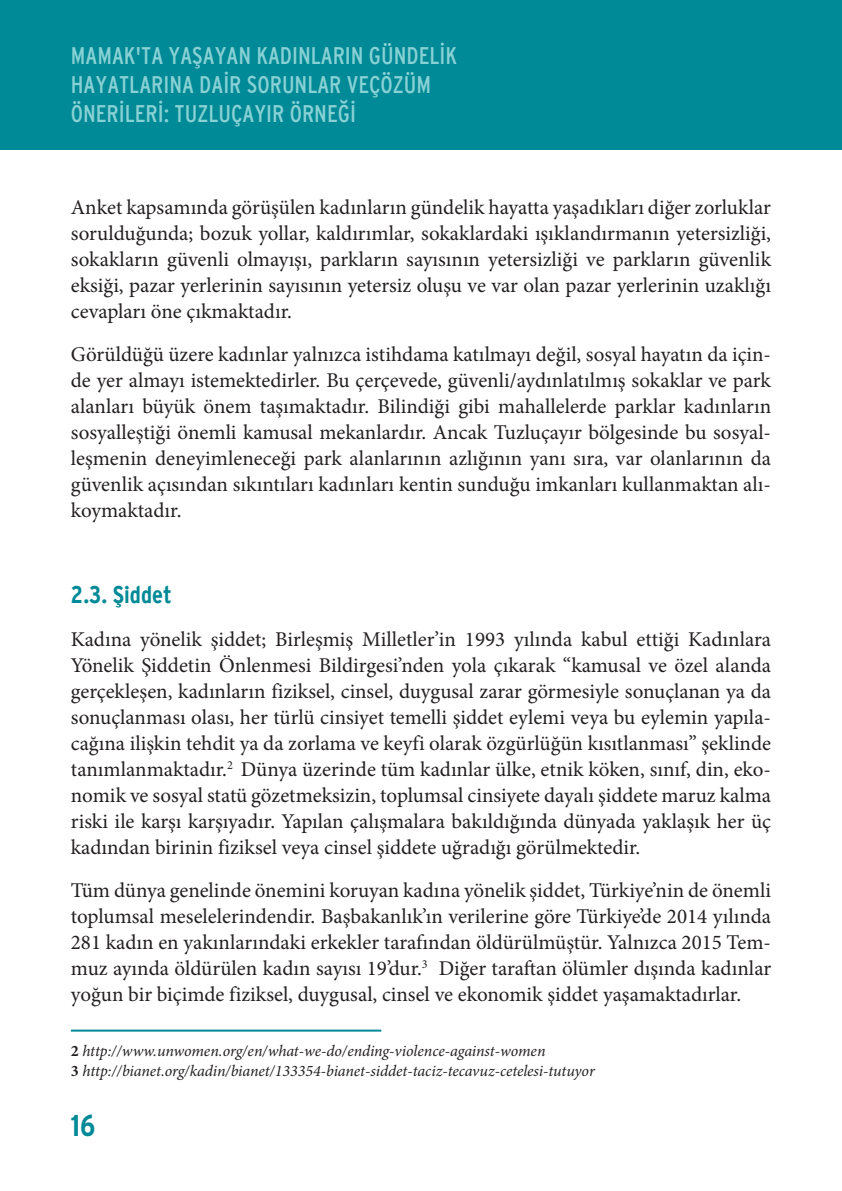
<style>
.page{position:relative;width:842px;height:1191px;background:#fff}
.page>*{position:absolute;margin:0;border:0;box-sizing:border-box;transform-origin:0 0}
.t1{font:700 condensed 30px "Interstate";color:#008996}
.t2{font:condensed 24px/28.8px "Interstate";color:#88d1d4}
.konusmalar{font:700 condensed 24px "Interstate";color:#008996}
.konusmalar-2{font:21px/26px "Minion Pro";color:#231f20;text-align:justify}
.konusmalar-3{font:italic 16px "Minion Pro";letter-spacing:-.005em;color:#231f20}
.s1{font-weight:700;font-style:normal}
</style>
<div class="page">
<div style="left:0;top:0;width:842px;height:150px;background:#008996"></div>
<hr style="left:71px;top:1029px;width:310px;height:2px;background:#008996">
<p class="t2" style="left:71px;top:41px;width:388px">MAMAK'TA YAŞAYAN KADINLARIN GÜNDELİK<br>HAYATLARINA DAİR SORUNLAR VEÇÖZÜM<br>ÖNERİLERİ: TUZLUÇAYIR ÖRNEĞİ</p>
<p class="konusmalar-2" style="left:71px;top:194px;width:702px">Anket kapsamında görüşülen kadınların gündelik hayatta yaşadıkları diğer zorluklar sorulduğunda; bozuk yollar, kaldırımlar, sokaklardaki ışıklandırmanın yetersizliği, sokakların güvenli olmayışı, parkların sayısının yetersizliği ve parkların güvenlik eksiği, pazar yerlerinin sayısının yetersiz oluşu ve var olan pazar yerlerinin uzaklığı cevapları öne çıkmaktadır.</p>
<p class="konusmalar-2" style="left:71px;top:341px;width:702px">Görüldüğü üzere kadınlar yalnızca istihdama katılmayı değil, sosyal hayatın da için&shy;de yer almayı istemektedirler. Bu çerçevede, güvenli/aydınlatılmış sokaklar ve park alanları büyük önem taşımaktadır. Bilindiği gibi mahallelerde parklar kadınların sosyalleştiği önemli kamusal mekanlardır. Ancak Tuzluçayır bölgesinde bu sosyal&shy;leşmenin deneyimleneceği park alanlarının azlığının yanı sıra, var olanlarının da güvenlik açısından sıkıntıları kadınları kentin sunduğu imkanları kullanmaktan alı&shy;koymaktadır.</p>
<p class="konusmalar" style="left:71px;top:580px;width:102px">2.3. Şiddet</p>
<p class="konusmalar-2" style="left:71px;top:626px;width:702px">Kadına yönelik şiddet; Birleşmiş Milletler’in 1993 yılında kabul ettiği Kadınlara Yönelik Şiddetin Önlenmesi Bildirgesi’nden yola çıkarak “kamusal ve özel alanda gerçekleşen, kadınların fiziksel, cinsel, duygusal zarar görmesiyle sonuçlanan ya da sonuçlanması olası, her türlü cinsiyet temelli şiddet eylemi veya bu eylemin yapıla&shy;cağına ilişkin tehdit ya da zorlama ve keyfi olarak özgürlüğün kısıtlanması” şeklinde tanımlanmaktadır.<sup>2</sup> Dünya üzerinde tüm kadınlar ülke, etnik köken, sınıf, din, eko&shy;nomik ve sosyal statü gözetmeksizin, toplumsal cinsiyete dayalı şiddete maruz kalma riski ile karşı karşıyadır. Yapılan çalışmalara bakıldığında dünyada yaklaşık her üç kadından birinin fiziksel veya cinsel şiddete uğradığı görülmektedir.</p>
<p class="konusmalar-2" style="left:71px;top:877px;width:702px">Tüm dünya genelinde önemini koruyan kadına yönelik şiddet, Türkiye’nin de önemli toplumsal meselelerindendir. Başbakanlık’ın verilerine göre Türkiye’de 2014 yılında 281 kadın en yakınlarındaki erkekler tarafından öldürülmüştür. Yalnızca 2015 Tem&shy;muz ayında öldürülen kadın sayısı 19’dur.<sup>3</sup> Diğer taraftan ölümler dışında kadınlar yoğun bir biçimde fiziksel, duygusal, cinsel ve ekonomik şiddet yaşamaktadırlar.</p>
<p class="konusmalar-3" style="left:71px;top:1040px;width:476px"><span class="s1">2</span> http://www.unwomen.org/en/what-we-do/ending-violence-against-women</p>
<p class="konusmalar-3" style="left:71px;top:1060px;width:525px"><span class="s1">3</span> http://bianet.org/kadin/bianet/133354-bianet-siddet-taciz-tecavuz-cetelesi-tutuyor</p>
<h1 class="t1" style="left:71px;top:1108px;width:26px">16</h1>
</div>
